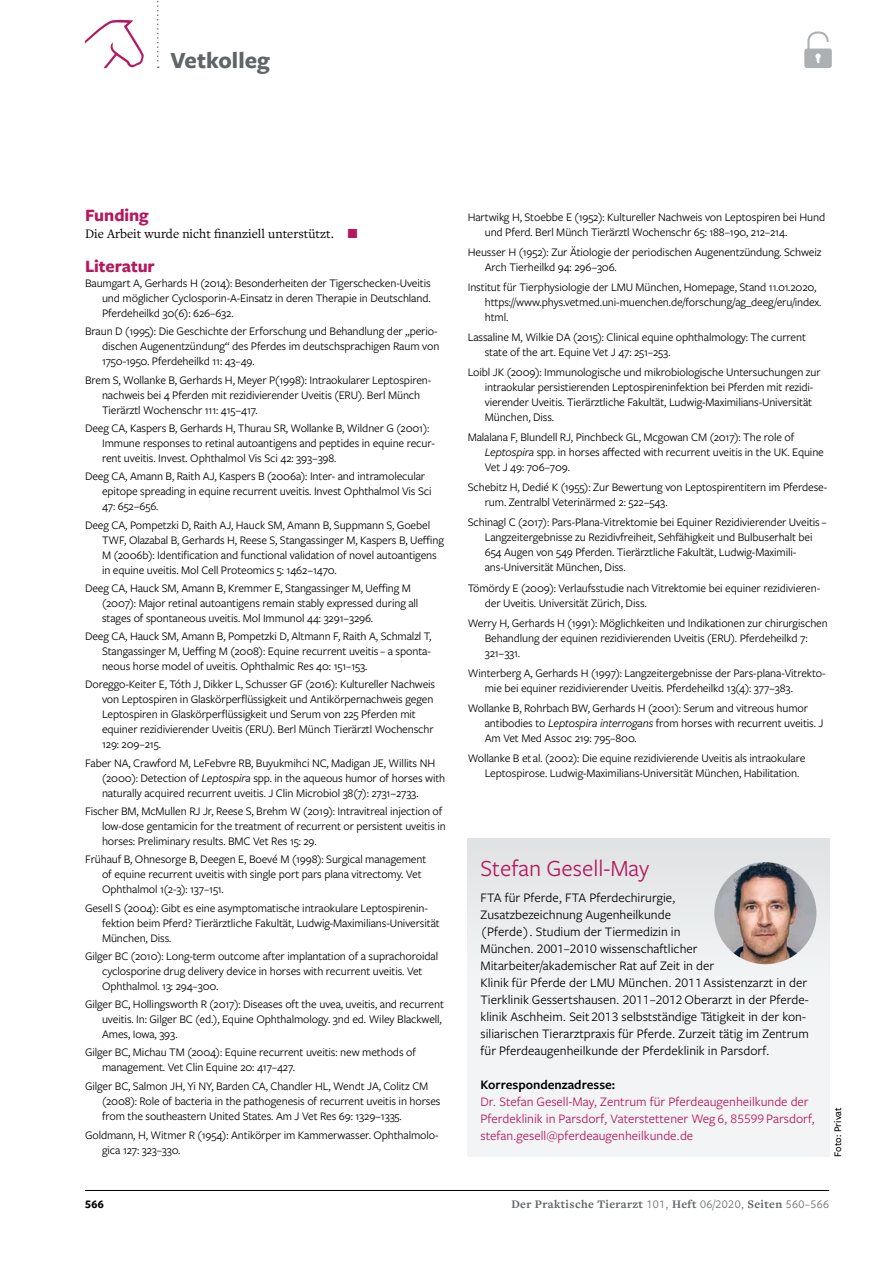
<style>
.page{position:relative;width:893px;height:1263px;background:#fff}
.page>*{position:absolute;margin:0;border:0;box-sizing:border-box;transform-origin:0 0}
.t1{font:24px "Freight Sans Pro";color:#b7175d}
.t2{font:700 24px "Freight Sans Pro";color:#616567}
.t3{font:700 18px "Freight Sans Pro";letter-spacing:-.005em;color:#b7175d}
.t4{font:13.5px/17px "Freight Sans Pro";color:#000}
.t5{font:13.5px/17px "Freight Sans Pro";color:#b7175d}
.t6{font:13.5px "Freight Text Pro";color:#000}
.t7{font:600 13.5px "Freight Sans Pro";color:#000}
.t8{font:12px/15px "Freight Sans Pro";letter-spacing:-.01em;color:#000}
.t9{font:700 12px "Freight Text Pro";letter-spacing:.03em;color:#616567}
.t10{font:700 12px "Freight Sans Pro";color:#000}
.t11{font:500 10.5px "Freight Sans Pro";color:#000}
.s1{font-style:italic}
.s2{font-family:"Freight Sans Pro";font-weight:400}
</style>
<div class="page">
<hr style="left:85px;top:1190px;width:744px;height:1px;background:#000">
<svg style="left:157px;top:0;width:2px;height:68px"></svg>
<svg style="left:85px;top:19px;width:59px;height:50px"></svg>
<svg style="left:804px;top:31px;width:28px;height:37px"></svg>
<div style="left:468px;top:838px;width:361px;height:319px;background:linear-gradient(to right,#edf0f1,#eff1f3)"></div>
<img style="left:714px;top:862px;width:102px;height:102px;border-radius:51px">
<h1 class="t2" style="left:170px;top:44px;width:101px">Vetkolleg</h1>
<h2 class="t3" style="left:85px;top:203px;width:65px">Funding</h2>
<p class="t6" style="left:85px;top:225px;width:251px">Die Arbeit wurde nicht finanziell unterstützt.</p>
<h2 class="t3" style="left:85px;top:254px;width:71px">Literatur</h2>
<p class="t8" style="left:102px;top:275px;width:330px;text-align:justify;text-indent:-17px">Baumgart A, Gerhards H (2014): Besonderheiten der Tigerschecken-Uveitis und möglicher Cyclosporin-A-Einsatz in deren Therapie in Deutschland.<br>Pferdeheilkd 30(6): 626–632.</p>
<p class="t8" style="left:102px;top:324px;width:339px;text-indent:-17px">Braun D (1995): Die Geschichte der Erforschung und Behandlung der „perio&shy;dischen Augenentzündung“ des Pferdes im deutschsprachigen Raum von<br>1750-1950. Pferdeheilkd 11: 43–49.</p>
<p class="t8" style="left:102px;top:372px;width:331px;text-indent:-17px">Brem S, Wollanke B, Gerhards H, Meyer P(1998): Intraokularer Leptospiren&shy;nachweis bei 4 Pferden mit rezidivierender Uveitis (ERU). Berl Mü nch<br>Tierärztl Wochenschr 111: 415−417.</p>
<p class="t8" style="left:102px;top:420px;width:334px;text-indent:-17px">Deeg CA, Kaspers B, Gerhards H, Thurau SR, Wollanke B, Wildner G (2001):<br>Immune responses to retinal autoantigens and peptides in equine recur&shy;rent uveitis. Invest. Ophthalmol Vis Sci 42: 393−398.</p>
<p class="t8" style="left:102px;top:468px;width:331px;text-indent:-17px">Deeg CA, Amann B, Raith AJ, Kaspers B (2006a): Inter- and intramolecular epitope spreading in equine recurrent uveitis. Invest Ophthalmol Vis Sci<br>47: 652−656.</p>
<p class="t8" style="left:102px;top:517px;width:343px;text-indent:-17px">Deeg CA, Pompetzki D, Raith AJ, Hauck SM, Amann B, Suppmann S, Goebel TWF, Olazabal B, Gerhards H, Reese S, Stangassinger M, Kaspers B, Ueffing M (2006b): Identification and functional validation of novel autoantigens in equine uveitis. Mol Cell Proteomics 5: 1462−1470.</p>
<p class="t8" style="left:102px;top:580px;width:318px;text-indent:-17px">Deeg CA, Hauck SM, Amann B, Kremmer E, Stangassinger M, Ueffing M (2007): Major retinal autoantigens remain stably expressed during all stages of spontaneous uveitis. Mol Immunol 44: 3291−3296.</p>
<p class="t8" style="left:102px;top:628px;width:331px;text-align:justify;text-indent:-17px">Deeg CA, Hauck SM, Amann B, Pompetzki D, Altmann F, Raith A, Schmalzl T, Stangassinger M, Ueffing M (2008): Equine recurrent uveitis – a sponta&shy;neous horse model of uveitis. Ophthalmic Res 40: 151–153.</p>
<p class="t8" style="left:102px;top:676px;width:335px;text-indent:-17px">Doreggo-Keiter E, Tóth J, Dikker L, Schusser GF (2016): Kultureller Nachweis von Leptospiren in Glaskörperflüssigkeit und Antikörpernachweis gegen Leptospiren in Glaskörperflüssigkeit und Serum von 225 Pferden mit equiner rezidivierender Uveitis (ERU). Berl Mü nch Tierärztl Wochenschr 129: 209–215.</p>
<p class="t8" style="left:102px;top:755px;width:345px;text-indent:-17px">Faber NA, Crawford M, LeFebvre RB, Buyukmihci NC, Madigan JE, Willits NH (2000): Detection of <span class="s1">Leptospira</span> spp. in the aqueous humor of horses with naturally acquired recurrent uveitis. J Clin Microbiol 38(7): 2731−2733.</p>
<p class="t8" style="left:102px;top:803px;width:345px;text-indent:-17px">Fischer BM, McMullen RJ Jr, Reese S, Brehm W (2019): Intravitreal injection of low-dose gentamicin for the treatment of recurrent or persistent uveitis in horses: Preliminary results. BMC Vet Res 15: 29.</p>
<p class="t8" style="left:102px;top:851px;width:326px;text-indent:-17px">Frühauf B, Ohnesorge B, Deegen E, Boevé M (1998): Surgical management of equine recurrent uveitis with single port pars plana vitrectomy. Vet<br>Ophthalmol 1(2-3): 137–151.</p>
<p class="t8" style="left:102px;top:900px;width:339px;text-indent:-17px">Gesell S (2004): Gibt es eine asymptomatische intraokulare Leptospirenin&shy;fektion beim Pferd? Tierärztliche Fakultät, Ludwig-Maximilians-Universität<br>Mü nchen, Diss.</p>
<p class="t8" style="left:102px;top:948px;width:338px;text-indent:-17px">Gilger BC (2010): Long-term outcome after implantation of a suprachoroidal cyclosporine drug delivery device in horses with recurrent uveitis. Vet<br>Ophthalmol. 13: 294–300.</p>
<p class="t8" style="left:102px;top:996px;width:343px;text-indent:-17px">Gilger BC, Hollingsworth R (2017): Diseases oft the uvea, uveitis, and recurrent uveitis. In: Gilger BC (ed.), Equine Ophthalmology. 3nd ed. Wiley Blackwell,<br>Ames, Iowa, 393.</p>
<p class="t8" style="left:102px;top:1044px;width:315px;text-indent:-17px">Gilger BC, Michau TM (2004): Equine recurrent uveitis: new methods of management. Vet Clin Equine 20: 417–427.</p>
<p class="t8" style="left:102px;top:1078px;width:340px;text-indent:-17px">Gilger BC, Salmon JH, Yi NY, Barden CA, Chandler HL, Wendt JA, Colitz CM (2008): Role of bacteria in the pathogenesis of recurrent uveitis in horses from the southeastern United States. Am J Vet Res 69: 1329−1335.</p>
<p class="t8" style="left:102px;top:1127px;width:338px;text-indent:-17px">Goldmann, H, Witmer R (1954): Antikörper im Kammerwasser. Ophthalmolo&shy;gica 127: 323–330.</p>
<p class="t8" style="left:485px;top:209px;width:342px;text-indent:-17px">Hartwikg H, Stoebbe E (1952): Kultureller Nachweis von Leptospiren bei Hund und Pferd. Berl Mü nch Tierärztl Wochenschr 65: 188–190, 212–214.</p>
<p class="t8" style="left:485px;top:244px;width:338px;text-indent:-17px">Heusser H (1952): Zur Ätiologie der periodischen Augenentzündung. Schweiz<br>Arch Tierheilkd 94: 296−306.</p>
<p class="t8" style="left:485px;top:279px;width:338px;text-indent:-17px">Institut für Tierphysiologie der LMU München, Homepage, Stand 11.01.2020, https://www.phys.vetmed.uni-muenchen.de/forschung/ag_deeg/eru/index. html.</p>
<p class="t8" style="left:485px;top:329px;width:323px;text-indent:-17px">Lassaline M, Wilkie DA (2015): Clinical equine ophthalmology: The current state of the art. Equine Vet J 47: 251–253.</p>
<p class="t8" style="left:485px;top:364px;width:337px;text-indent:-17px">Loibl JK (2009): Immunologische und mikrobiologische Untersuchungen zur intraokular persistierenden Leptospireninfektion bei Pferden mit rezidi&shy;vierender Uveitis. Tierärztliche Fakultät, Ludwig-Maximilians-Universität Mü nchen, Diss.</p>
<p class="t8" style="left:485px;top:429px;width:341px;text-indent:-17px">Malalana F, Blundell RJ, Pinchbeck GL, Mcgowan CM (2017): The role of<br><span class="s1">Leptospira</span> spp. in horses affected with recurrent uveitis in the UK. Equine<br>Vet J 49: 706–709.</p>
<p class="t8" style="left:485px;top:479px;width:344px;text-indent:-17px">Schebitz H, Dedié K (1955): Zur Bewertung von Leptospirentitern im Pferdese&shy;rum. Zentralbl Veterinärmed 2: 522−543.</p>
<p class="t8" style="left:485px;top:514px;width:343px;text-indent:-17px">Schinagl C (2017): Pars-Plana-Vitrektomie bei Equiner Rezidivierender Uveitis – Langzeitergebnisse zu Rezidivfreiheit, Sehfähigkeit und Bulbuserhalt bei 654 Augen von 549 Pferden. Tierärztliche Fakultät, Ludwig-Maximili&shy;ans-Universität Mü nchen, Diss.</p>
<p class="t8" style="left:485px;top:580px;width:337px;text-indent:-17px">Tömördy E (2009): Verlaufsstudie nach Vitrektomie bei equiner rezidivieren&shy;der Uveitis. Universität Zü rich, Diss.</p>
<p class="t8" style="left:485px;top:615px;width:345px;text-indent:-17px">Werry H, Gerhards H (1991): Möglichkeiten und Indikationen zur chirurgischen<br>Behandlung der equinen rezidivierenden Uveitis (ERU). Pferdeheilkd 7:<br>321−331.</p>
<p class="t8" style="left:485px;top:665px;width:342px;text-indent:-17px">Winterberg A, Gerhards H (1997): Langzeitergebnisse der Pars-plana-Vitrekto&shy;mie bei equiner rezidivierender Uveitis. Pferdeheilkd 13(4): 377−383.</p>
<p class="t8" style="left:485px;top:700px;width:340px;text-indent:-17px">Wollanke B, Rohrbach BW, Gerhards H (2001): Serum and vitreous humor antibodies to <span class="s1">Leptospira interrogans</span> from horses with recurrent uveitis. J<br>Am Vet Med Assoc 219: 795–800.</p>
<p class="t8" style="left:485px;top:750px;width:322px;text-indent:-17px">Wollanke B et al. (2002): Die equine rezidivierende Uveitis als intraokulare<br>Leptospirose. Ludwig-Maximilians-Universität Mü nchen, Habilitation.</p>
<h1 class="t1" style="left:480px;top:852px;width:170px">Stefan Gesell-May</h1>
<p class="t4" style="left:480px;top:888px;width:330px">FTA für Pferde, FTA Pferdechirurgie,<br>Zusatzbezeichnung Augenheilkunde<br>(Pferde). Studium der Tiermedizin in<br>München. 2001–2010 wissenschaftlicher Mitarbeiter/akademischer Rat auf Zeit in der<br>Klinik für Pferde der LMU München. 2011 Assistenzarzt in der Tierklinik Gessertshausen. 2011–2012 Oberarzt in der Pferde&shy;klinik Aschheim. Seit 2013 selbstständige Tätigkeit in der kon&shy;siliarischen Tierarztpraxis für Pferde. Zurzeit tätig im Zentrum für Pferdeaugenheilkunde der Pferdeklinik in Parsdorf.</p>
<p class="t7" style="left:480px;top:1075px;width:136px">Korrespondenzadresse:</p>
<p class="t5" style="left:480px;top:1092px;width:336px">Dr. Stefan Gesell-May, Zentrum für Pferdeaugenheilkunde der<br>Pferdeklinik in Parsdorf, Vaterstettener Weg 6, 85599 Parsdorf, stefan.gesell@pferdeaugenheilkunde.de</p>
<p class="t11" style="left:831px;top:1157px;width:51px;rotate:-90deg">Foto: Privat</p>
<p class="t10" style="left:85px;top:1195px;width:20px">566</p>
<p class="t9" style="left:511px;top:1196px;width:319px">Der Praktische Tierarzt <span class="s2">101,</span> Heft <span class="s2">06/2020,</span> Seiten <span class="s2">560–566</span></p>
</div>
